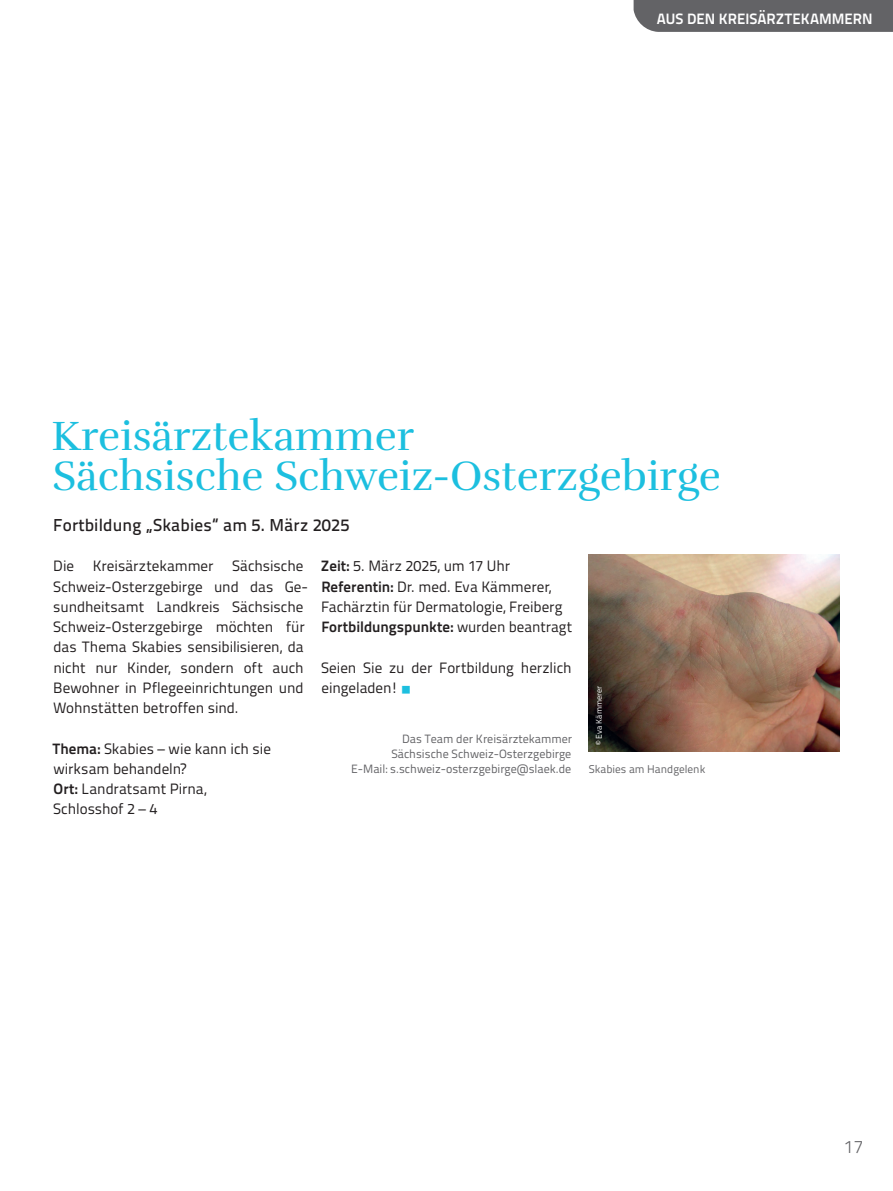
<style>
.page{position:relative;width:893px;height:1191px;background:#fff}
.page>*{position:absolute;margin:0;border:0;box-sizing:border-box;transform-origin:0 0}
.t1{font:42px/40.5px "Rufina";color:#1cbfdf}
.t2{font:300 18px "Titillium Text";color:#636366}
.t3{font:500 17.25px "Titillium Text";letter-spacing:.01em;color:#231f20}
.t4{font:15px/20.2px "Titillium Text";color:#231f20}
.t5{font:700 15px "Titillium Text";letter-spacing:.005em;color:#fff}
.t6{font:12px/15px "Titillium Text";color:#636366;text-align:right}
.t7{font:11.25px "Titillium Text";color:#636366}
.t8{font:8.25px "Titillium Text";color:#fff}
.s1{font-weight:700}
.s2{font-family:"Source Sans Variable";font-size:9.75px;color:#1cbfdf}
</style>
<div class="page">
<div style="left:634px;top:0;width:259px;height:32px;background:#636366"></div>
<img style="left:589px;top:555px;width:251px;height:196px">
<p class="t5" style="left:657px;top:7px;width:217px">AUS DEN KREISÄRZTEKAMMERN</p>
<p class="t5" style="left:668px;top:7px;width:107px">BERUFSPOLITIK</p>
<h1 class="t1" style="left:51px;top:416px;width:671px">Kreisärztekammer<br>Sächsische Schweiz-Osterzgebirge</h1>
<p class="t3" style="left:53px;top:511px;width:298px">Fortbildung „Skabies“ am 5. März 2025</p>
<p class="t4" style="left:53px;top:555px;width:257px">Die Kreisärztekammer Sächsische Schweiz-Osterzgebirge und das Ge&shy;sundheitsamt Landkreis Sächsische Schweiz-Osterzgebirge möchten für das Thema Skabies sensibilisieren, da nicht nur Kinder, sondern oft auch Bewohner in Pflegeeinrichtungen und Wohnstätten betroffen sind.</p>
<p class="t4" style="left:53px;top:737px;width:219px"><span class="s1">Thema:</span> Skabies – wie kann ich sie wirksam behandeln?<br><span class="s1">Ort:</span> Landratsamt Pirna,<br>Schlosshof 2 – 4</p>
<p class="t4" style="left:321px;top:555px;width:253px"><span class="s1">Zeit:</span> 5. März 2025, um 17 Uhr <span class="s1">Referentin:</span> Dr. med. Eva Kämmerer, Fachärztin für Dermatologie, Freiberg <span class="s1">Fortbildungspunkte:</span> wurden beantragt</p>
<p class="t4" style="left:321px;top:656px;width:252px">Seien Sie zu der Fortbildung herzlich eingeladen! <span class="s2">■</span></p>
<p class="t6" style="left:351px;top:730px;width:223px">Das Team der Kreisärztekammer<br>Sächsische Schweiz-Osterzgebirge<br>E-Mail: s.schweiz-osterzgebirge@slaek.de</p>
<p class="t8" style="left:593px;top:745px;width:60px;rotate:-90deg">© Eva Kämmerer</p>
<p class="t7" style="left:589px;top:760px;width:118px">Skabies am Handgelenk</p>
<p class="t2" style="left:844px;top:1133px;width:21px">17</p>
</div>
